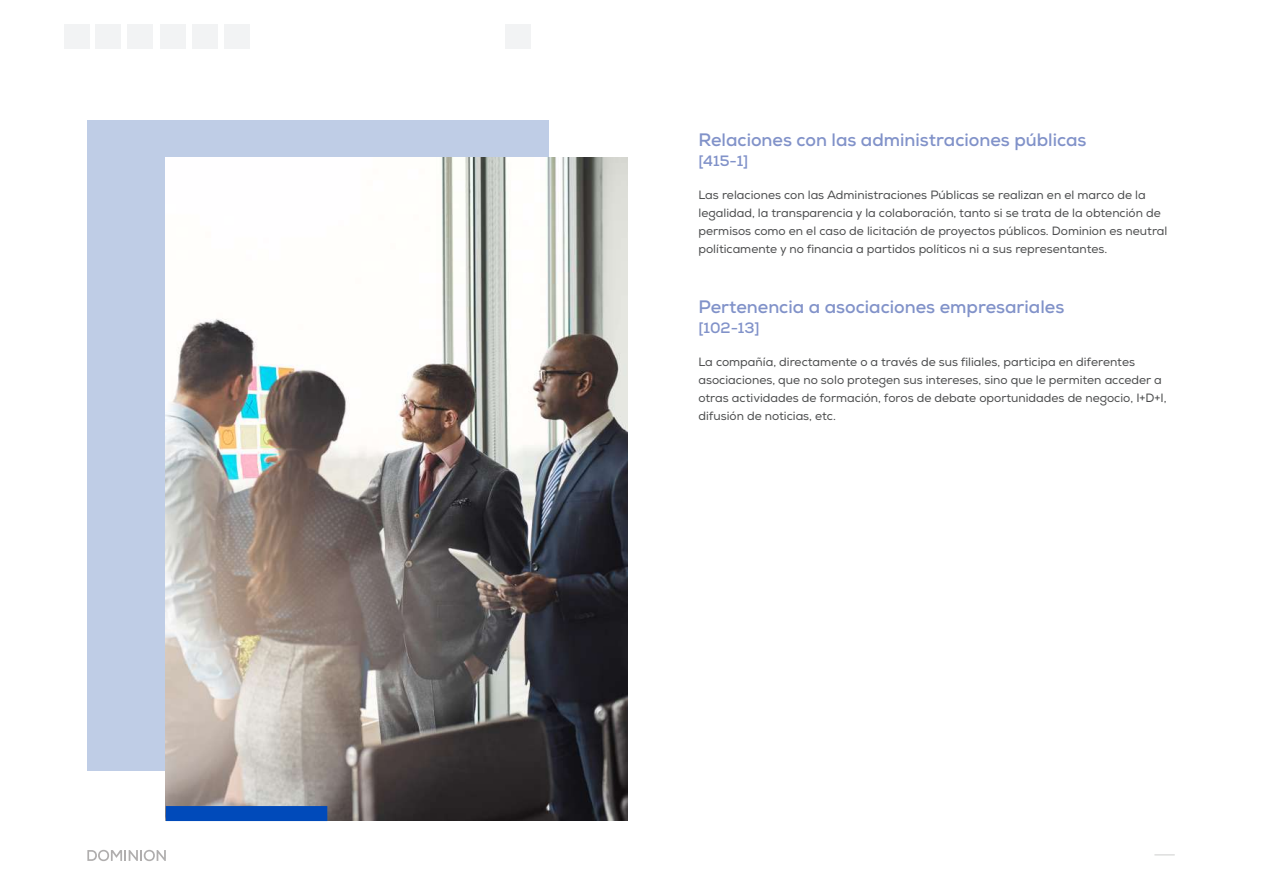
<style>
.page{position:relative;width:1263px;height:893px;background:#fff}
.page>*{position:absolute;margin:0;border:0;box-sizing:border-box;transform-origin:0 0}
.t1{font:700 18px "Nexa";color:#8192c9}
.t2{font:700 15px "Nexa";color:#8192c9}
.t3{font:12px/18px "Nexa";color:#4b4c4d}
</style>
<div class="page">
<svg style="left:87px;top:850px;width:79px;height:11px"></svg>
<svg style="left:1154px;top:854px;width:21px;height:1px"></svg>
<div style="left:87px;top:121px;width:462px;height:650px;background:#bfcde6"></div>
<img style="left:166px;top:157px;width:462px;height:664px">
<div style="left:166px;top:806px;width:161px;height:15px;background:#004aba"></div>
<div style="left:160px;top:24px;width:25px;height:25px;background:#f2f3f4"></div>
<div style="left:128px;top:24px;width:25px;height:25px;background:#f2f3f4"></div>
<div style="left:64px;top:24px;width:26px;height:25px;background:#f2f3f4"></div>
<div style="left:505px;top:24px;width:26px;height:25px;background:#f2f3f4"></div>
<div style="left:224px;top:24px;width:25px;height:25px;background:#f2f3f4"></div>
<div style="left:192px;top:24px;width:25px;height:25px;background:#f2f3f4"></div>
<div style="left:95px;top:24px;width:26px;height:25px;background:#f2f3f4"></div>
<h1 class="t1" style="left:698px;top:128px;width:389px">Relaciones con las administraciones públicas</h1>
<p class="t2" style="left:698px;top:151px;width:51px">[415-1]</p>
<p class="t3" style="left:698px;top:186px;width:470px">Las relaciones con las Administraciones Públicas se realizan en el marco de la legalidad, la transparencia y la colaboración, tanto si se trata de la obtención de permisos como en el caso de licitación de proyectos públicos. Dominion es neutral políticamente y no financia a partidos políticos ni a sus representantes.</p>
<h1 class="t1" style="left:698px;top:295px;width:367px">Pertenencia a asociaciones empresariales</h1>
<p class="t2" style="left:698px;top:318px;width:63px">[102-13]</p>
<p class="t3" style="left:698px;top:353px;width:470px">La compañía, directamente o a través de sus filiales, participa en diferentes asociaciones, que no solo protegen sus intereses, sino que le permiten acceder a otras actividades de formación, foros de debate oportunidades de negocio, I+D+I, difusión de noticias, etc.</p>
</div>
